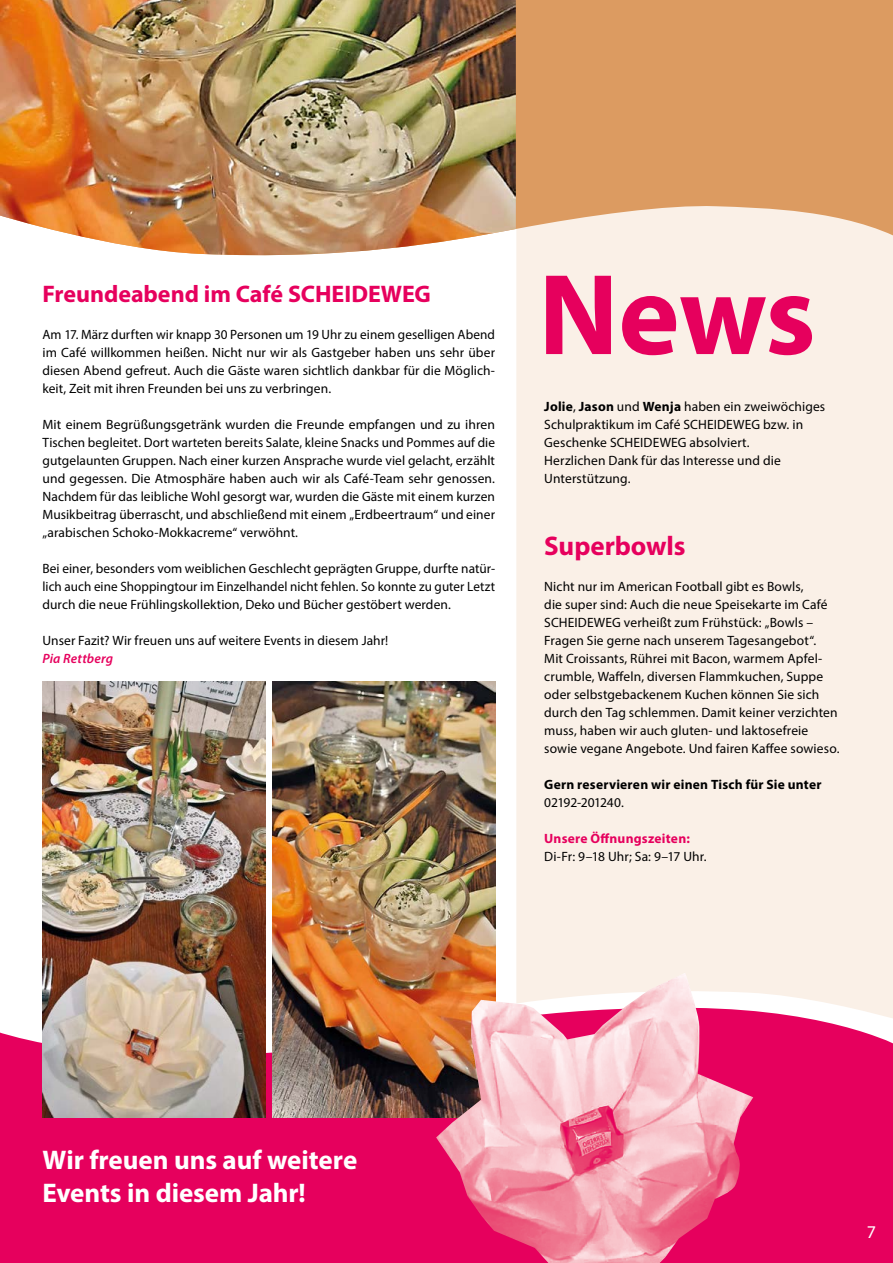
<style>
.page{position:relative;width:893px;height:1263px;background:#fff}
.page>*{position:absolute;margin:0;border:0;box-sizing:border-box;transform-origin:0 0}
.t1{font:700 116.1px "Myriad Pro";color:#e6005d}
.t2{font:700 27px/32.4px "Myriad Pro";letter-spacing:-.005em;color:#fff}
.t3{font:700 27px "Myriad Pro";letter-spacing:-.005em;color:#e6005d}
.t4{font:700 24px "Myriad Pro";letter-spacing:-.005em;color:#e6005d}
.t5{font:18px "Myriad Pro";color:#fff}
.t6{font:13.5px/18px "Myriad Pro";letter-spacing:.005em;color:#000;text-align:justify}
.t7{font:700 13.5px "Myriad Pro";letter-spacing:.015em;color:#000}
.t8{font:700 13.5px "Myriad Pro";letter-spacing:.015em;color:#e6005d}
.t9{font:13.5px "Myriad Pro";letter-spacing:-.02em;color:#000}
.t10{font:italic 600 13.5px "Myriad Pro";letter-spacing:.015em;color:#e6005d}
.s1{font-weight:700}
</style>
<div class="page">
<div style="left:516px;top:260px;width:377px;height:746px;background:#faf0e7"></div>
<div style="left:1px;top:1006px;width:892px;height:257px;background:#e6005d"></div>
<svg style="left:516px;top:0;width:377px;height:260px;background:#e1a978"></svg>
<img style="left:0;top:0;width:516px;height:256px">
<img style="left:0;top:1032px;width:1px;height:231px">
<img style="left:272px;top:681px;width:223px;height:436px">
<img style="left:43px;top:681px;width:222px;height:436px">
<img style="left:436px;top:973px;width:317px;height:290px">
<h3 class="t4" style="left:43px;top:278px;width:390px">Freundeabend im Café SCHEIDEWEG</h3>
<p class="t6" style="left:43px;top:325px;width:454px">Am 17. März durften wir knapp 30 Personen um 19 Uhr zu einem geselligen Abend im Café willkommen heißen. Nicht nur wir als Gastgeber haben uns sehr über diesen Abend gefreut. Auch die Gäste waren sichtlich dankbar für die Möglich&shy;keit, Zeit mit ihren Freunden bei uns zu verbringen.</p>
<p class="t6" style="left:43px;top:415px;width:454px">Mit einem Begrüßungsgetränk wurden die Freunde empfangen und zu ihren Tischen begleitet. Dort warteten bereits Salate, kleine Snacks und Pommes auf die gutgelaunten Gruppen. Nach einer kurzen Ansprache wurde viel gelacht, erzählt und gegessen. Die Atmosphäre haben auch wir als Café-Team sehr genossen.<br>Nachdem für das leibliche Wohl gesorgt war, wurden die Gäste mit einem kurzen Musikbeitrag überrascht, und abschließend mit einem „Erdbeertraum“ und einer „arabischen Schoko-Mokkacreme“ verwöhnt.</p>
<p class="t6" style="left:43px;top:559px;width:454px">Bei einer, besonders vom weiblichen Geschlecht geprägten Gruppe, durfte natür&shy;lich auch eine Shoppingtour im Einzelhandel nicht fehlen. So konnte zu guter Letzt durch die neue Frühlingskollektion, Deko und Bücher gestöbert werden.</p>
<p class="t6" style="left:43px;top:631px;width:347px">Unser Fazit? Wir freuen uns auf weitere Events in diesem Jahr!</p>
<p class="t10" style="left:43px;top:650px;width:72px">Pia Rettberg</p>
<h1 class="t1" style="left:538px;top:239px;width:279px">News</h1>
<p class="t6" style="left:544px;top:397px;width:282px;text-align:left"><span class="s1">Jolie</span>, <span class="s1">Jason</span> und <span class="s1">Wenja</span> haben ein zweiwöchiges Schulpraktikum im Café SCHEIDEWEG bzw. in Geschenke SCHEIDEWEG absolviert.<br>Herzlichen Dank für das Interesse und die Unterstützung.</p>
<h2 class="t3" style="left:544px;top:528px;width:143px">Superbowls</h2>
<p class="t6" style="left:544px;top:577px;width:297px;text-align:left">Nicht nur im American Football gibt es Bowls,<br>die super sind: Auch die neue Speisekarte im Café SCHEIDEWEG verheißt zum Frühstück: „Bowls – Fragen Sie gerne nach unserem Tagesangebot“.<br>Mit Croissants, Rührei mit Bacon, warmem Apfel&shy;crumble, Waffeln, diversen Flammkuchen, Suppe oder selbstgebackenem Kuchen können Sie sich durch den Tag schlemmen. Damit keiner verzichten muss, haben wir auch gluten- und laktosefreie sowie vegane Angebote. Und fairen Kaffee sowieso.</p>
<p class="t7" style="left:544px;top:776px;width:279px">Gern reservieren wir einen Tisch für Sie unter</p>
<p class="t9" style="left:544px;top:794px;width:81px">02192-201240.</p>
<p class="t8" style="left:544px;top:830px;width:147px">Unsere Öffnungszeiten:</p>
<p class="t6" style="left:544px;top:847px;width:164px">Di-Fr: 9–18 Uhr; Sa: 9–17 Uhr.</p>
<h2 class="t2" style="left:43px;top:1143px;width:316px">Wir freuen uns auf weitere<br>Events in diesem Jahr!</h2>
<h3 class="t5" style="left:867px;top:1221px;width:11px">7</h3>
</div>
